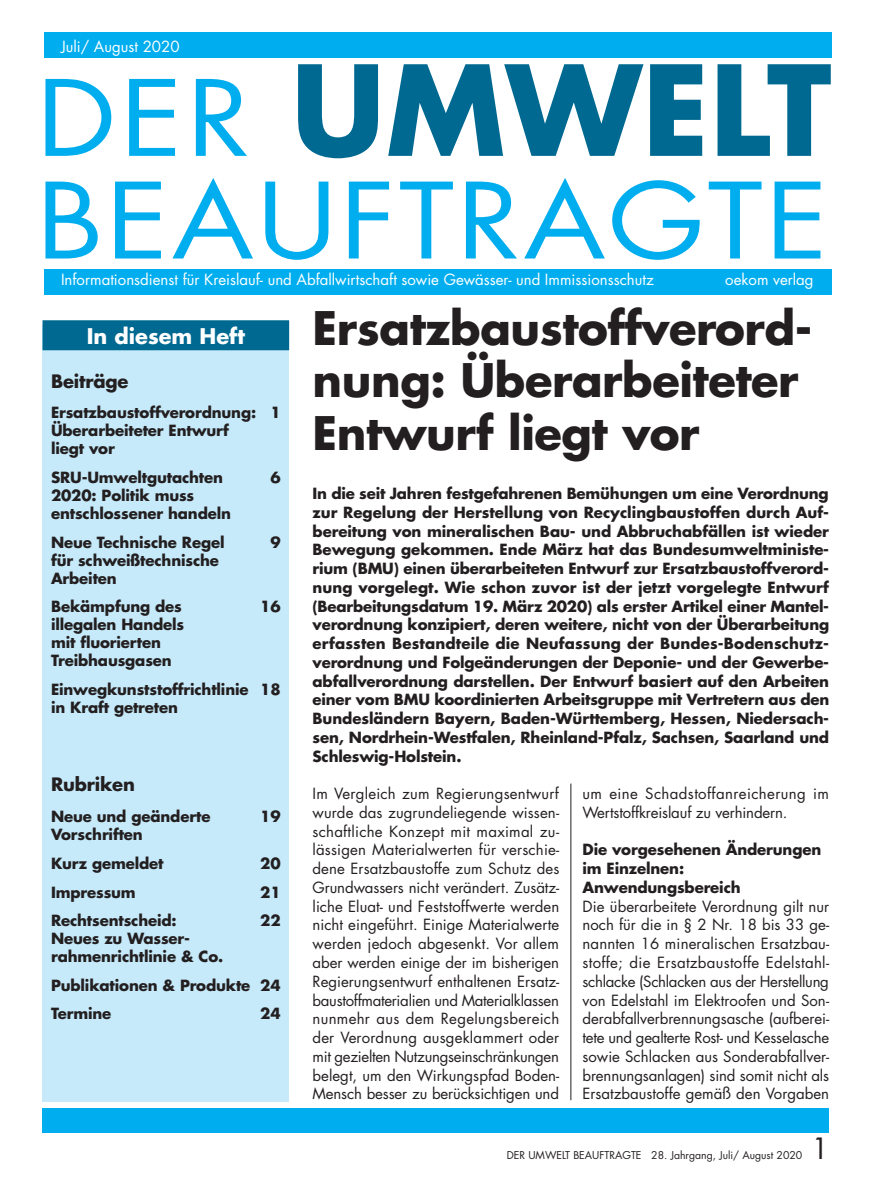
<style>
.page{position:relative;width:893px;height:1191px;background:#fff}
.page>*{position:absolute;margin:0;border:0;box-sizing:border-box;transform-origin:0 0}
.t1{font:700 121.5px "Futura";letter-spacing:.005em;color:#006991}
.t2{font:102px "Futura";letter-spacing:.025em;color:#00aeef;scale:1.15 1}
._06_Head_S_1{font:700 45px/52.5px "Futura";letter-spacing:-.01em;color:#231f20}
.t3{font:28.5px "Futura";color:#231f20}
.t4{font:700 21px "Futura";color:#fff}
._071_Inhaltsverzeich{font:700 18px "Futura";letter-spacing:-.01em;color:#231f20}
._01_Fließtext{font:15px/18.8px "Futura";color:#231f20;text-align:justify}
._05_Vorspann{font:700 15px/18.8px "Futura";letter-spacing:-.01em;color:#231f20;text-align:justify}
._07_Inhaltsverzeichn{font:700 15px/18px "Futura";letter-spacing:-.01em;color:#231f20}
.t5{font:15px "Futura";color:#fff}
._03_Zü{font:700 15px/18.8px "Futura";letter-spacing:-.01em;color:#231f20}
.t6{font:10.5px "Futura";color:#231f20}
.s1{font-weight:400;font-size:102px;color:#00aeef}
</style>
<div class="page">
<div style="left:43px;top:325px;width:246px;height:776px;background:#c6eafa"></div>
<div style="left:43px;top:320px;width:246px;height:30px;background:#006991"></div>
<div style="left:43px;top:1108px;width:786px;height:25px;background:#00aeef"></div>
<div style="left:44px;top:269px;width:787px;height:25px;background:#00aeef"></div>
<hr style="left:571px;top:783px;width:1px;height:317px;background:#231f20">
<div style="left:44px;top:32px;width:787px;height:25px;background:#00aeef"></div>
<p class="t5" style="left:61px;top:37px;width:120px">Juli/ August 2020</p>
<p class="t1" style="left:37px;top:29px;width:796px"><span class="s1">DER</span> UMWELT</p>
<p class="t2" style="left:37px;top:156px;width:690px">BEAUFTRAGTE</p>
<p class="t5" style="left:61px;top:270px;width:594px">Informationsdienst für Kreislauf- und Abfallwirtschaft sowie Gewässer- und Immissionsschutz</p>
<p class="t5" style="left:725px;top:270px;width:90px">oekom verlag</p>
<p class="t4" style="left:87px;top:322px;width:160px">In diesem Heft</p>
<p class="_071_Inhaltsverzeich" style="left:51px;top:369px;width:79px">Beiträge</p>
<p class="_07_Inhaltsverzeichn" style="left:51px;top:403px;width:231px">Ersatzbaustoffverordnung: 1<br>Überarbeiteter Entwurf<br>liegt vor</p>
<p class="_07_Inhaltsverzeichn" style="left:51px;top:468px;width:174px">SRU-Umweltgutachten</p>
<p class="_07_Inhaltsverzeichn" style="left:270px;top:468px;width:12px">6</p>
<p class="_07_Inhaltsverzeichn" style="left:51px;top:486px;width:182px">2020: Politik muss entschlossener handeln</p>
<p class="_07_Inhaltsverzeichn" style="left:51px;top:533px;width:175px">Neue Technische Regel</p>
<p class="_07_Inhaltsverzeichn" style="left:270px;top:533px;width:12px">9</p>
<p class="_07_Inhaltsverzeichn" style="left:51px;top:551px;width:170px">für schweißtechnische<br>Arbeiten</p>
<p class="_07_Inhaltsverzeichn" style="left:51px;top:597px;width:132px">Bekämpfung des</p>
<p class="_07_Inhaltsverzeichn" style="left:260px;top:597px;width:22px">16</p>
<p class="_07_Inhaltsverzeichn" style="left:51px;top:615px;width:135px">illegalen Handels mit fluorierten<br>Treibhausgasen</p>
<p class="_07_Inhaltsverzeichn" style="left:51px;top:680px;width:231px">Einwegkunststoffrichtlinie 18 in Kraft getreten</p>
<p class="_071_Inhaltsverzeich" style="left:51px;top:772px;width:85px">Rubriken</p>
<p class="_07_Inhaltsverzeichn" style="left:51px;top:807px;width:161px">Neue und geänderte</p>
<p class="_07_Inhaltsverzeichn" style="left:260px;top:807px;width:22px">19</p>
<p class="_07_Inhaltsverzeichn" style="left:51px;top:825px;width:93px">Vorschriften</p>
<p class="_07_Inhaltsverzeichn" style="left:51px;top:854px;width:114px">Kurz gemeldet</p>
<p class="_07_Inhaltsverzeichn" style="left:260px;top:854px;width:22px">20</p>
<p class="_07_Inhaltsverzeichn" style="left:51px;top:882px;width:86px">Impressum</p>
<p class="_07_Inhaltsverzeichn" style="left:260px;top:882px;width:22px">21</p>
<p class="_07_Inhaltsverzeichn" style="left:51px;top:911px;width:127px">Rechtsentscheid:</p>
<p class="_07_Inhaltsverzeichn" style="left:260px;top:911px;width:22px">22</p>
<p class="_07_Inhaltsverzeichn" style="left:51px;top:929px;width:174px">Neues zu Wasser&shy;rahmenrichtlinie &amp; Co.</p>
<p class="_07_Inhaltsverzeichn" style="left:51px;top:976px;width:231px">Publikationen &amp; Produkte 24</p>
<p class="_07_Inhaltsverzeichn" style="left:51px;top:1004px;width:62px">Termine</p>
<p class="_07_Inhaltsverzeichn" style="left:260px;top:1004px;width:22px">24</p>
<p class="_06_Head_S_1" style="left:313px;top:301px;width:501px">Ersatzbaustoffverord&shy;nung: Überarbeiteter<br>Entwurf liegt vor</p>
<p class="_05_Vorspann" style="left:313px;top:484px;width:518px">In die seit Jahren festgefahrenen Bemühungen um eine Verordnung zur Regelung der Herstellung von Recyclingbaustoffen durch Auf&shy;bereitung von mineralischen Bau- und Abbruchabfällen ist wieder Bewegung gekommen. Ende März hat das Bundesumweltministe&shy;rium (BMU) einen überarbeiteten Entwurf zur Ersatzbaustoffverord&shy;nung vorgelegt. Wie schon zuvor ist der jetzt vorgelegte Entwurf (Bearbeitungsdatum 19. März 2020) als erster Artikel einer Mantel&shy;verordnung konzipiert, deren weitere, nicht von der Überarbeitung erfassten Bestandteile die Neufassung der Bundes-Bodenschutz&shy;verordnung und Folgeänderungen der Deponie- und der Gewerbe&shy;abfallverordnung darstellen. Der Entwurf basiert auf den Arbeiten einer vom BMU koordinierten Arbeitsgruppe mit Vertretern aus den Bundesländern Bayern, Baden-Württemberg, Hessen, Niedersach&shy;sen, Nordrhein-Westfalen, Rheinland-Pfalz, Sachsen, Saarland und Schleswig-Holstein.</p>
<p class="_01_Fließtext" style="left:313px;top:784px;width:248px">Im Vergleich zum Regierungsentwurf wurde das zugrundeliegende wissen&shy;schaftliche Konzept mit maximal zu&shy;lässigen Materialwerten für verschie&shy;dene Ersatzbaustoffe zum Schutz des Grundwassers nicht verändert. Zusätz&shy;liche Eluat- und Feststoffwerte werden nicht eingeführt. Einige Materialwerte werden jedoch abgesenkt. Vor allem aber werden einige der im bisherigen Regierungsentwurf enthaltenen Ersatz&shy;baustoffmaterialien und Materialklassen nunmehr aus dem Regelungsbereich der Verordnung ausgeklammert oder mit gezielten Nutzungseinschränkungen belegt, um den Wirkungspfad Boden-Mensch besser zu berücksichtigen und</p>
<p class="_01_Fließtext" style="left:583px;top:784px;width:248px">um eine Schadstoffanreicherung im<br>Wertstoffkreislauf zu verhindern.</p>
<p class="_03_Zü" style="left:583px;top:840px;width:240px">Die vorgesehenen Änderungen im Einzelnen:<br>Anwendungsbereich</p>
<p class="_01_Fließtext" style="left:583px;top:897px;width:248px">Die überarbeitete Verordnung gilt nur noch für die in § 2 Nr. 18 bis 33 ge&shy;nannten 16 mineralischen Ersatzbau&shy;stoffe; die Ersatzbaustoffe Edelstahl&shy;schlacke (Schlacken aus der Herstellung von Edelstahl im Elektroofen und Son&shy;derabfallverbrennungsasche (aufberei&shy;tete und gealterte Rost- und Kesselasche sowie Schlacken aus Sonderabfallver&shy;brennungsanlagen) sind somit nicht als Ersatzbaustoffe gemäß den Vorgaben</p>
<p class="t6" style="left:507px;top:1148px;width:297px">DER UMWELT BEAUFTRAGTE 28. Jahrgang, Juli/ August 2020</p>
<p class="t3" style="left:812px;top:1130px;width:19px">1</p>
</div>
